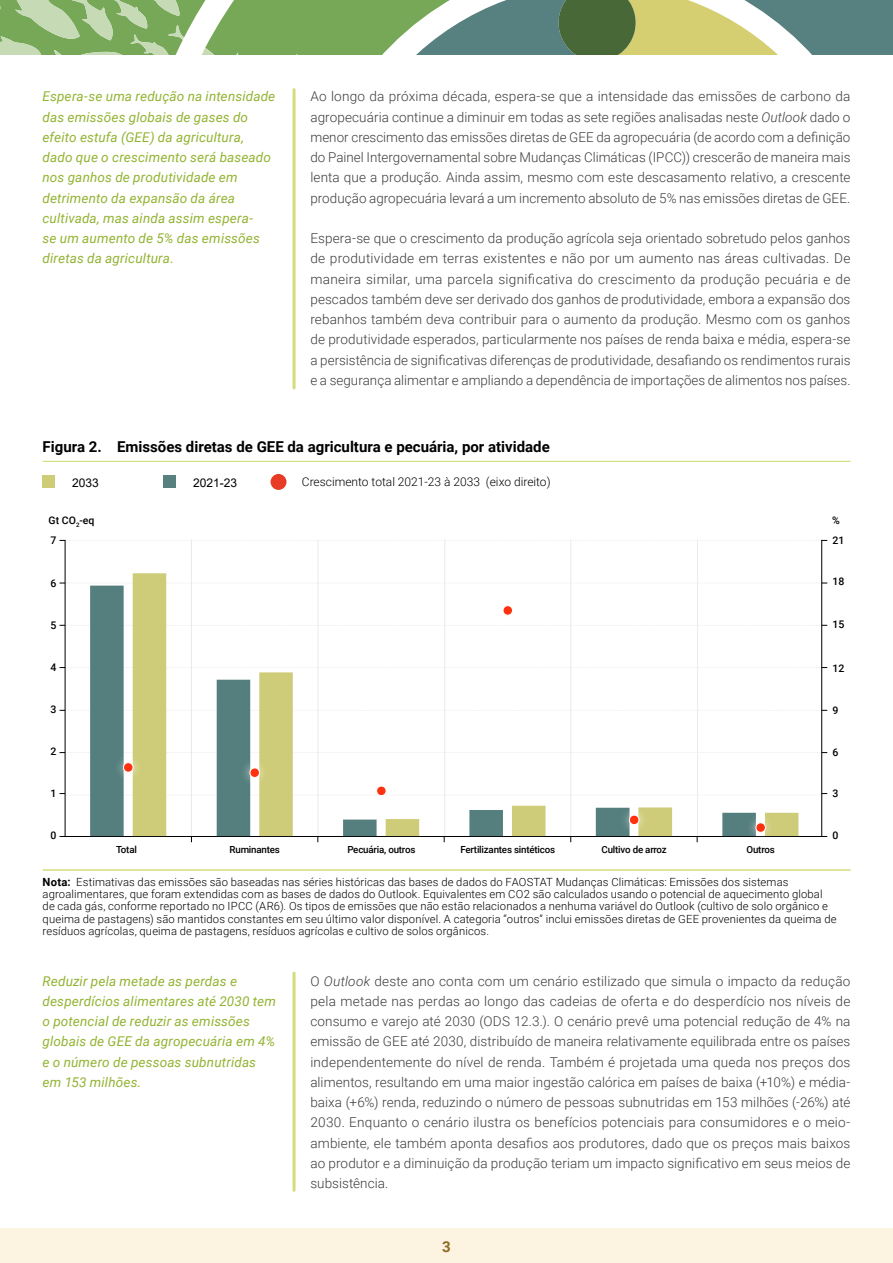
<style>
.page{position:relative;width:893px;height:1263px;background:#fff}
.page>*{position:absolute;margin:0;border:0;box-sizing:border-box;transform-origin:0 0}
.t1{font:700 15px "Roboto";color:#000}
.t2{font:700 15px "Roboto";color:#8e6c27}
.t3{font:300 13.5px/20.2px "Roboto";letter-spacing:.005em;color:#3c3c3b;text-align:justify}
.t4{font:italic 13.5px/20.2px "Roboto";letter-spacing:.01em;color:#93b332}
.t5{font:300 12px "Roboto";color:#000}
.t6{font:12px "Arial";color:#000}
.t7{font:300 11.25px/12px "Roboto";letter-spacing:.01em;color:#000}
.t8{font:500 10.5px/20.4px "Roboto";color:#000}
.t9{font:500 9.75px "Roboto";letter-spacing:-.02em;color:#000}
.s1{font-style:italic}
.s2{font-weight:700}
</style>
<div class="page">
<div style="left:0;top:1229px;width:893px;height:34px;background:#fcf3e0"></div>
<svg style="left:0;top:0;width:893px;height:55px;background:#8dac7e"></svg>
<hr style="left:293px;top:90px;width:3px;height:298px;background:#d4dc7b">
<hr style="left:293px;top:973px;width:3px;height:217px;background:#d4dc7b">
<hr style="left:191px;top:540px;width:1px;height:296px;background:#eaeaea">
<hr style="left:318px;top:540px;width:1px;height:296px;background:#eaeaea">
<hr style="left:444px;top:540px;width:1px;height:296px;background:#eaeaea">
<hr style="left:570px;top:540px;width:1px;height:296px;background:#eaeaea">
<hr style="left:697px;top:540px;width:1px;height:296px;background:#eaeaea">
<hr style="left:65px;top:836px;width:757px;height:1px;background:#000">
<hr style="left:65px;top:540px;width:1px;height:296px;background:#000">
<svg style="left:60px;top:752px;width:767px;height:1px"></svg>
<svg style="left:60px;top:710px;width:767px;height:1px"></svg>
<svg style="left:60px;top:667px;width:767px;height:1px"></svg>
<svg style="left:60px;top:625px;width:767px;height:1px"></svg>
<svg style="left:60px;top:583px;width:767px;height:1px"></svg>
<svg style="left:60px;top:540px;width:767px;height:1px"></svg>
<hr style="left:821px;top:540px;width:1px;height:296px;background:#000">
<svg style="left:90px;top:586px;width:43px;height:250px;fill:#557f7e"></svg>
<svg style="left:133px;top:573px;width:665px;height:263px"></svg>
<img style="left:489px;top:592px;width:37px;height:36px">
<svg style="left:502px;top:605px;width:11px;height:11px"></svg>
<img style="left:363px;top:772px;width:36px;height:37px">
<svg style="left:60px;top:785px;width:767px;height:11px"></svg>
<img style="left:237px;top:754px;width:36px;height:37px">
<svg style="left:249px;top:767px;width:11px;height:11px"></svg>
<img style="left:110px;top:749px;width:36px;height:36px">
<svg style="left:123px;top:762px;width:11px;height:11px"></svg>
<img style="left:616px;top:802px;width:36px;height:35px">
<svg style="left:629px;top:815px;width:10px;height:10px"></svg>
<img style="left:743px;top:810px;width:36px;height:27px">
<svg style="left:755px;top:822px;width:11px;height:11px"></svg>
<hr style="left:43px;top:869px;width:808px;height:2px;background:#d4dc7b">
<div style="left:43px;top:476px;width:12px;height:12px;background:#cecc77"></div>
<div style="left:163px;top:476px;width:13px;height:12px;background:#57807f"></div>
<div style="left:271px;top:474px;width:15px;height:16px;background:#e73b25;border-radius:50%"></div>
<hr style="left:43px;top:461px;width:808px;height:1px;background:#d4dc7b">
<p class="t4" style="left:43px;top:86px;width:234px">Espera-se uma redução na intensidade das emissões globais de gases do efeito estufa (GEE) da agricultura, dado que o crescimento será baseado nos ganhos de produtividade em detrimento da expansão da área cultivada, mas ainda assim espera-<br>se um aumento de 5% das emissões diretas da agricultura.</p>
<p class="t3" style="left:310px;top:86px;width:542px">Ao longo da próxima década, espera-se que a intensidade das emissões de carbono da agropecuária continue a diminuir em todas as sete regiões analisadas neste <span class="s1">Outlook</span> dado o menor crescimento das emissões diretas de GEE da agropecuária (de acordo com a definição do Painel Intergovernamental sobre Mudanças Climáticas (IPCC)) crescerão de maneira mais lenta que a produção. Ainda assim, mesmo com este descasamento relativo, a crescente produção agropecuária levará a um incremento absoluto de 5% nas emissões diretas de GEE.</p>
<p class="t3" style="left:310px;top:228px;width:542px">Espera-se que o crescimento da produção agrícola seja orientado sobretudo pelos ganhos de produtividade em terras existentes e não por um aumento nas áreas cultivadas. De maneira similar, uma parcela significativa do crescimento da produção pecuária e de pescados também deve ser derivado dos ganhos de produtividade, embora a expansão dos rebanhos também deva contribuir para o aumento da produção. Mesmo com os ganhos de produtividade esperados, particularmente nos países de renda baixa e média, espera-se a persistência de significativas diferenças de produtividade, desafiando os rendimentos rurais e a segurança alimentar e ampliando a dependência de importações de alimentos nos países.</p>
<p class="t1" style="left:43px;top:436px;width:509px">Figura 2. Emissões diretas de GEE da agricultura e pecuária, por atividade</p>
<p class="t6" style="left:72px;top:474px;width:28px">2033</p>
<p class="t6" style="left:193px;top:475px;width:46px">2021-23</p>
<p class="t5" style="left:302px;top:474px;width:250px">Crescimento total 2021-23 à 2033 (eixo direito)</p>
<p class="t8" style="left:49px;top:510px;width:47px">Gt CO<sub>2</sub>-eq</p>
<p class="t8" style="left:832px;top:510px;width:14px">%<br>21</p>
<p class="t8" style="left:832px;top:571px;width:13px">18</p>
<p class="t8" style="left:832px;top:614px;width:13px">15</p>
<p class="t8" style="left:832px;top:657px;width:13px">12</p>
<p class="t8" style="left:832px;top:700px;width:7px">9</p>
<p class="t8" style="left:832px;top:742px;width:7px">6</p>
<p class="t8" style="left:832px;top:782px;width:7px">3</p>
<p class="t8" style="left:832px;top:825px;width:7px">0</p>
<p class="t9" style="left:116px;top:842px;width:22px">Total</p>
<p class="t9" style="left:230px;top:842px;width:52px">Ruminantes</p>
<p class="t9" style="left:347px;top:842px;width:70px">Pecuária, outros</p>
<p class="t9" style="left:460px;top:842px;width:96px">Fertilizantes sintéticos</p>
<p class="t9" style="left:601px;top:842px;width:67px">Cultivo de arroz</p>
<p class="t9" style="left:746px;top:842px;width:30px">Outros</p>
<p class="t7" style="left:43px;top:876px;width:795px"><span class="s2">Nota:</span> Estimativas das emissões são baseadas nas séries históricas das bases de dados do FAOSTAT Mudanças Climáticas: Emissões dos sistemas agroalimentares, que foram extendidas com as bases de dados do Outlook. Equivalentes em CO2 são calculados usando o potencial de aquecimento global de cada gás, conforme reportado no IPCC (AR6). Os tipos de emissões que não estão relacionados a nenhuma variável do Outlook (cultivo de solo orgânico e queima de pastagens) são mantidos constantes em seu último valor disponível. A categoria “outros” inclui emissões diretas de GEE provenientes da queima de resíduos agrícolas, queima de pastagens, resíduos agrícolas e cultivo de solos orgânicos.</p>
<p class="t8" style="left:51px;top:530px;width:7px">7</p>
<p class="t8" style="left:51px;top:572px;width:7px">6</p>
<p class="t8" style="left:51px;top:614px;width:7px">5</p>
<p class="t8" style="left:51px;top:656px;width:7px">4</p>
<p class="t8" style="left:51px;top:699px;width:7px">3</p>
<p class="t8" style="left:51px;top:741px;width:7px">2</p>
<p class="t8" style="left:51px;top:783px;width:7px">1</p>
<p class="t8" style="left:51px;top:825px;width:7px">0</p>
<p class="t4" style="left:43px;top:970px;width:235px">Reduzir pela metade as perdas e desperdícios alimentares até 2030 tem o potencial de reduzir as emissões globais de GEE da agropecuária em 4% e o número de pessoas subnutridas em 153 milhões.</p>
<p class="t3" style="left:310px;top:970px;width:542px">O <span class="s1">Outlook</span> deste ano conta com um cenário estilizado que simula o impacto da redução pela metade nas perdas ao longo das cadeias de oferta e do desperdício nos níveis de consumo e varejo até 2030 (ODS 12.3.). O cenário prevê uma potencial redução de 4% na emissão de GEE até 2030, distribuído de maneira relativamente equilibrada entre os países independentemente do nível de renda. Também é projetada uma queda nos preços dos alimentos, resultando em uma maior ingestão calórica em países de baixa (+10%) e média&shy;baixa (+6%) renda, reduzindo o número de pessoas subnutridas em 153 milhões (-26%) até 2030. Enquanto o cenário ilustra os benefícios potenciais para consumidores e o meio&shy;ambiente, ele também aponta desafios aos produtores, dado que os preços mais baixos ao produtor e a diminuição da produção teriam um impacto significativo em seus meios de subsistência.</p>
<p class="t2" style="left:442px;top:1236px;width:10px">3</p>
</div>
